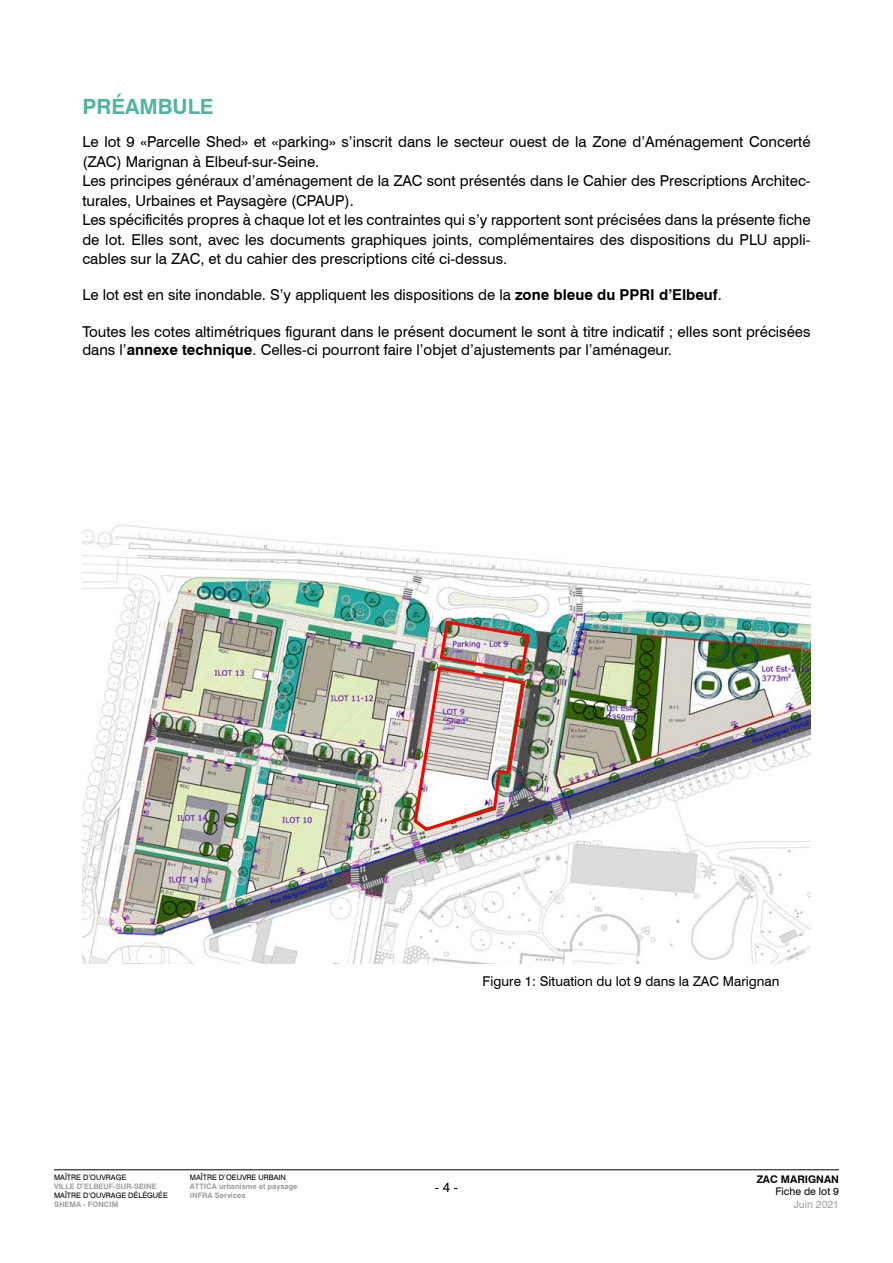
<style>
.page{position:relative;width:893px;height:1263px;background:#fff}
.page>*{position:absolute;margin:0;border:0;box-sizing:border-box;transform-origin:0 0}
.t1{font:700 21px "Swiss 721 BT";color:#50b4a0}
.t2{font:15px/19.5px "Swiss 721 BT";color:#000}
.t3{font:13.5px "Swiss 721 BT";color:#000}
.t4{font:700 10.5px "Swiss 721 BT";color:#000}
.t5{font:10.5px "Swiss 721 BT";color:#000}
.t6{font:10.5px "Swiss 721 BT";color:#9d9d9d}
.t7{font:700 7.5px/9px "Swiss 721 BT";color:#9d9d9d}
.t8{font:7.5px "Swiss 721 BT";color:#000}
.s1{font-weight:700}
</style>
<div class="page">
<hr style="left:54px;top:1169px;width:785px;height:1px;background:#000">
<img style="left:82px;top:525px;width:728px;height:438px">
<img style="left:412px;top:619px;width:120px;height:214px">
<h1 class="t1" style="left:82px;top:94px;width:133px">PRÉAMBULE</h1>
<p class="t2" style="left:82px;top:132px;width:730px">Le lot 9 «Parcelle Shed» et «parking» s’inscrit dans le secteur ouest de la Zone d’Aménagement Concerté (ZAC) Marignan à Elbeuf-sur-Seine.<br>Les principes généraux d’aménagement de la ZAC sont présentés dans le Cahier des Prescriptions Architec&shy;turales, Urbaines et Paysagère (CPAUP).<br>Les spécificités propres à chaque lot et les contraintes qui s’y rapportent sont précisées dans la présente fiche de lot. Elles sont, avec les documents graphiques joints, complémentaires des dispositions du PLU appli&shy;cables sur la ZAC, et du cahier des prescriptions cité ci-dessus.</p>
<p class="t2" style="left:82px;top:285px;width:641px">Le lot est en site inondable. S’y appliquent les dispositions de la <span class="s1">zone bleue du PPRI d’Elbeuf</span>.</p>
<p class="t2" style="left:82px;top:322px;width:730px;line-height:18px">Toutes les cotes altimétriques figurant dans le présent document le sont à titre indicatif ; elles sont précisées dans l’<span class="s1">annexe technique</span>. Celles-ci pourront faire l’objet d’ajustements par l’aménageur.</p>
<p class="t8" style="left:54px;top:1173px;width:74px">MAÎTRE D’OUVRAGE</p>
<p class="t7" style="left:54px;top:1182px;width:104px">VILLE D’ELBEUF-SUR-SEINE</p>
<p class="t8" style="left:54px;top:1191px;width:115px">MAÎTRE D’OUVRAGE DÉLÉGUÉE</p>
<p class="t7" style="left:54px;top:1200px;width:66px">SHEMA - FONCIM</p>
<p class="t8" style="left:190px;top:1173px;width:97px">MAÎTRE D’OEUVRE URBAIN</p>
<p class="t7" style="left:190px;top:1182px;width:109px">ATTICA urbanisme et paysage<br>INFRA Services</p>
<p class="t3" style="left:483px;top:973px;width:298px">Figure 1: Situation du lot 9 dans la ZAC Marignan</p>
<p class="t3" style="left:435px;top:1179px;width:25px">- 4 -</p>
<p class="t4" style="left:757px;top:1172px;width:84px">ZAC MARIGNAN</p>
<p class="t5" style="left:775px;top:1185px;width:65px">Fiche de lot 9</p>
<p class="t6" style="left:793px;top:1198px;width:47px">Juin 2021</p>
</div>
